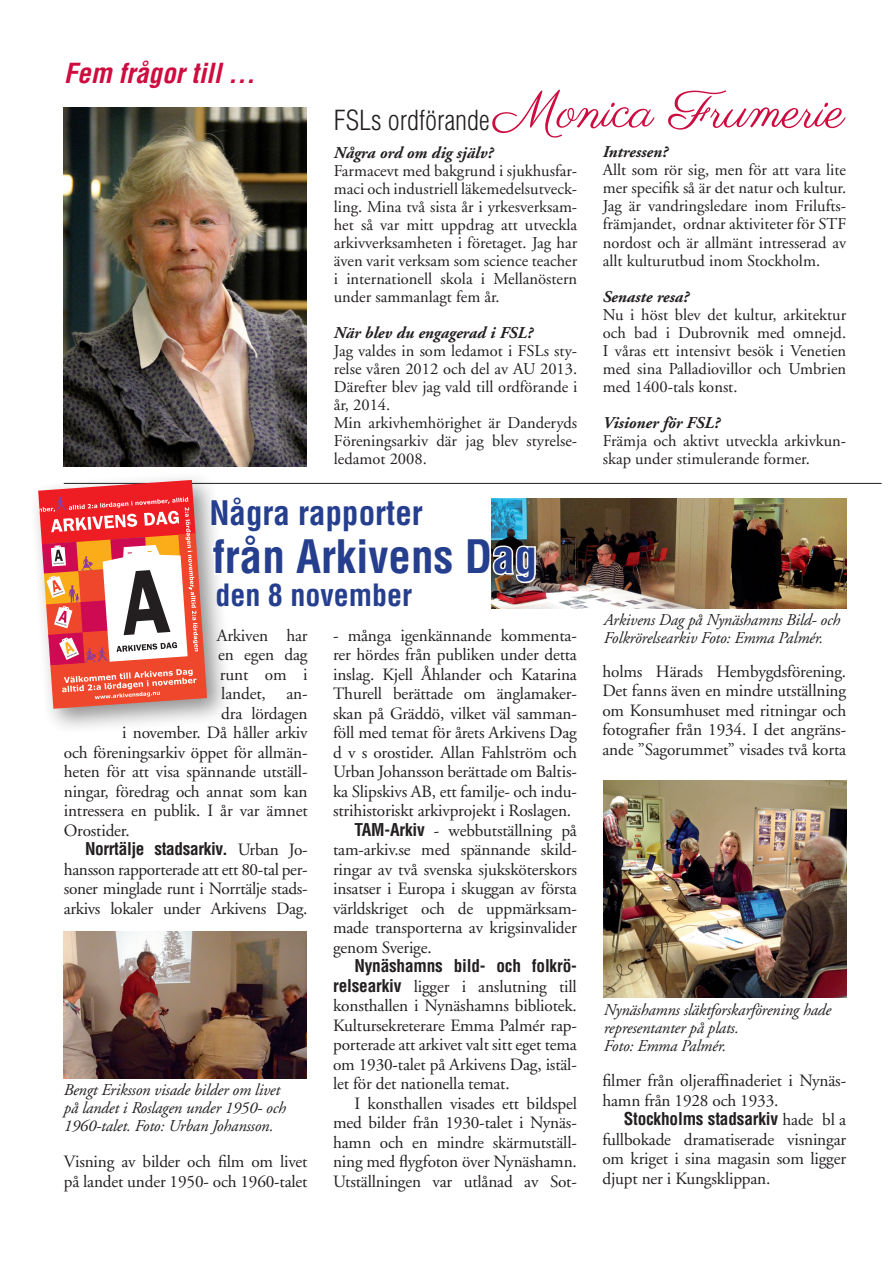
<style>
.page{position:relative;width:893px;height:1263px;background:#fff}
.page>*{position:absolute;margin:0;border:0;box-sizing:border-box;transform-origin:0 0}
.t1{font:700 condensed 45px "Helvetica LT Std";color:#253f8e}
.t2{font:700 condensed 33px "Helvetica LT Std";color:#253f8e}
.t3{font:700 condensed 30px "Helvetica LT Std";color:#253f8e}
.t4{font:300 condensed 27px "Helvetica LT Std";color:#231f20}
.t5{font:italic 700 condensed 27px "Helvetica LT Std";color:#cd0d40}
.t6{font:17.25px/19.5px "Adobe Garamond";letter-spacing:-.01em;color:#231f20;text-align:justify}
.t7{font:700 condensed 17.25px "Helvetica LT Std";letter-spacing:-.01em;color:#231f20}
.t8{font:16.5px/18px "Adobe Garamond";color:#231f20;text-align:justify}
.t9{font:italic 16.5px/18px "Adobe Garamond";letter-spacing:-.01em;color:#231f20}
.t10{font:italic 700 16.5px "Adobe Garamond";color:#231f20}
.s1{font-family:"Parisienne";font-weight:400;font-stretch:normal;font-size:52.5px;color:#cd0d40}
.s2{font-family:"Adobe Garamond";font-weight:400;font-stretch:normal}
.s3{font-family:"Helvetica LT Std";font-weight:700;font-stretch:condensed}
</style>
<div class="page">
<img style="left:64px;top:108px;width:242px;height:358px">
<hr style="left:64px;top:483px;width:818px;height:1px;background:#231f20">
<div style="left:27px;top:469px;width:205px;height:264px;background:#231f20;opacity:.5"></div>
<img style="left:63px;top:931px;width:243px;height:148px">
<img style="left:604px;top:781px;width:242px;height:217px">
<img style="left:491px;top:498px;width:355px;height:110px">
<svg style="left:38px;top:480px;width:247px;height:229px"></svg>
<svg style="left:491px;top:536px;width:46px;height:49px"></svg>
<h3 class="t5" style="left:64px;top:56px;width:193px">Fem frågor till ...</h3>
<h3 class="t4" style="left:334px;top:103px;width:512px">FSLs ordförande <span class="s1">Monica Frumerie</span></h3>
<p class="t10" style="left:334px;top:143px;width:161px">Några ord om dig själv?</p>
<p class="t8" style="left:334px;top:162px;width:245px">Farmacevt med bakgrund i sjukhusfar&shy;maci och industriell läkemedelsutveck&shy;ling. Mina två sista år i yrkesverksam&shy;het så var mitt uppdrag att utveckla arkivverksamheten i företaget. Jag har även varit verksam som science teacher i internationell skola i Mellanöstern under sammanlagt fem år.</p>
<p class="t10" style="left:334px;top:323px;width:201px">När blev du engagerad i FSL?</p>
<p class="t8" style="left:334px;top:342px;width:245px;text-align:left">Jag valdes in som ledamot i FSLs sty&shy;relse våren 2012 och del av AU 2013.<br>Därefter blev jag vald till ordförande i år, 2014.<br>Min arkivhemhörighet är Danderyds<br>Föreningsarkiv där jag blev styrelse&shy;ledamot 2008.</p>
<p class="t10" style="left:603px;top:143px;width:67px">Intressen?</p>
<p class="t8" style="left:603px;top:162px;width:245px">Allt som rör sig, men för att vara lite mer specifik så är det natur och kultur.<br>Jag är vandringsledare inom Frilufts&shy;främjandet, ordnar aktiviteter för STF nordost och är allmänt intresserad av allt kulturutbud inom Stockholm.</p>
<p class="t10" style="left:603px;top:287px;width:88px">Senaste resa?</p>
<p class="t8" style="left:603px;top:306px;width:245px">Nu i höst blev det kultur, arkitektur och bad i Dubrovnik med omnejd.<br>I våras ett intensivt besök i Venetien med sina Palladiovillor och Umbrien med 1400-tals konst.</p>
<p class="t10" style="left:603px;top:413px;width:119px">Visioner för FSL?</p>
<p class="t8" style="left:603px;top:432px;width:245px">Främja och aktivt utveckla arkivkun&shy;skap under stimulerande former.</p>
<h2 class="t2" style="left:209px;top:492px;width:215px">Några rapporter</h2>
<h1 class="t1" style="left:212px;top:528px;width:326px">från Arkivens Dag</h1>
<h3 class="t3" style="left:215px;top:576px;width:198px">den 8 november</h3>
<p class="t6" style="left:217px;top:626px;width:92px">Arkiven har</p>
<p class="t6" style="left:218px;top:646px;width:91px">en egen dag</p>
<p class="t6" style="left:220px;top:665px;width:89px">runt om i</p>
<p class="t6" style="left:221px;top:685px;width:88px">landet, an-</p>
<p class="t6" style="left:221px;top:704px;width:88px">dra lördagen</p>
<p class="t6" style="left:122px;top:724px;width:187px">i november. Då håller arkiv</p>
<p class="t6" style="left:64px;top:743px;width:245px">och föreningsarkiv öppet för allmän-</p>
<p class="t6" style="left:64px;top:763px;width:245px">heten för att visa spännande utställ-</p>
<p class="t6" style="left:64px;top:782px;width:245px">ningar, föredrag och annat som kan</p>
<p class="t6" style="left:64px;top:802px;width:245px">intressera en publik. I år var ämnet</p>
<p class="t6" style="left:64px;top:821px;width:67px">Orostider.</p>
<p class="t7" style="left:85px;top:838px;width:224px">Norrtälje stadsarkiv. <span class="s2">Urban Jo-</span></p>
<p class="t6" style="left:64px;top:860px;width:245px">hansson rapporterade att ett 80-tal per&shy;soner minglade runt i Norrtälje stads&shy;arkivs lokaler under Arkivens Dag.</p>
<p class="t9" style="left:64px;top:1081px;width:224px">Bengt Eriksson visade bilder om livet på landet i Roslagen under 1950- och<br>1960-talet. Foto: Urban Johansson.</p>
<p class="t6" style="left:64px;top:1152px;width:245px">Visning av bilder och film om livet på landet under 1950- och 1960-talet</p>
<p class="t6" style="left:333px;top:626px;width:245px">- många igenkännande kommenta-</p>
<p class="t6" style="left:333px;top:645px;width:245px">rer hördes från publiken under detta</p>
<p class="t6" style="left:333px;top:665px;width:245px">inslag. Kjell Åhlander och Katarina</p>
<p class="t6" style="left:333px;top:684px;width:245px">Thurell berättade om änglamaker-</p>
<p class="t6" style="left:333px;top:704px;width:245px">skan på Gräddö, vilket väl samman-</p>
<p class="t6" style="left:333px;top:723px;width:245px">föll med temat för årets Arkivens Dag</p>
<p class="t6" style="left:333px;top:743px;width:245px">d v s orostider. Allan Fahlström och</p>
<p class="t6" style="left:333px;top:762px;width:245px">Urban Johansson berättade om Baltis-</p>
<p class="t6" style="left:333px;top:782px;width:245px">ka Slipskivs AB, ett familje- och indu-</p>
<p class="t6" style="left:333px;top:801px;width:240px">strihistoriskt arkivprojekt i Roslagen.</p>
<p class="t6" style="left:354px;top:821px;width:224px"><span class="s3">TAM-Arkiv</span> - webbutställning på</p>
<p class="t6" style="left:333px;top:840px;width:245px">tam-arkiv.se med spännande skild-</p>
<p class="t6" style="left:333px;top:860px;width:245px">ringar av två svenska sjuksköterskors</p>
<p class="t6" style="left:333px;top:879px;width:245px">insatser i Europa i skuggan av första</p>
<p class="t6" style="left:333px;top:899px;width:245px">världskriget och de uppmärksam-</p>
<p class="t6" style="left:333px;top:918px;width:245px">made transporterna av krigsinvalider</p>
<p class="t6" style="left:333px;top:938px;width:100px">genom Sverige.</p>
<p class="t7" style="left:354px;top:955px;width:224px">Nynäshamns bild- och folkrö-</p>
<p class="t6" style="left:333px;top:977px;width:245px"><span class="s3">relsearkiv</span> ligger i anslutning till konsthallen i Nynäshamns bibliotek.<br>Kultursekreterare Emma Palmér rap&shy;porterade att arkivet valt sitt eget tema om 1930-talet på Arkivens Dag, istäl&shy;let för det nationella temat.</p>
<p class="t6" style="left:333px;top:1094px;width:245px;text-indent:21px">I konsthallen visades ett bildspel med bilder från 1930-talet i Nynäs&shy;hamn och en mindre skärmutställ&shy;ning med flygfoton över Nynäshamn.<br>Utställningen var utlånad av Sot-</p>
<p class="t9" style="left:604px;top:611px;width:238px">Arkivens Dag på Nynäshamns Bild- och<br>Folkrörelsearkiv Foto: Emma Palmér.</p>
<p class="t6" style="left:602px;top:662px;width:245px">holms Härads Hembygdsförening.<br>Det fanns även en mindre utställning om Konsumhuset med ritningar och fotografier från 1934. I det angräns&shy;ande ”Sagorummet” visades två korta</p>
<p class="t9" style="left:604px;top:1001px;width:229px">Nynäshamns släktforskarförening hade representanter på plats.<br>Foto: Emma Palmér.</p>
<p class="t6" style="left:602px;top:1071px;width:245px">filmer från oljeraffinaderiet i Nynäs&shy;hamn från 1928 och 1933.</p>
<p class="t7" style="left:624px;top:1108px;width:224px">Stockholms stadsarkiv <span class="s2">hade bl a</span></p>
<p class="t6" style="left:602px;top:1130px;width:245px">fullbokade dramatiserade visningar om kriget i sina magasin som ligger djupt ner i Kungsklippan.</p>
</div>
